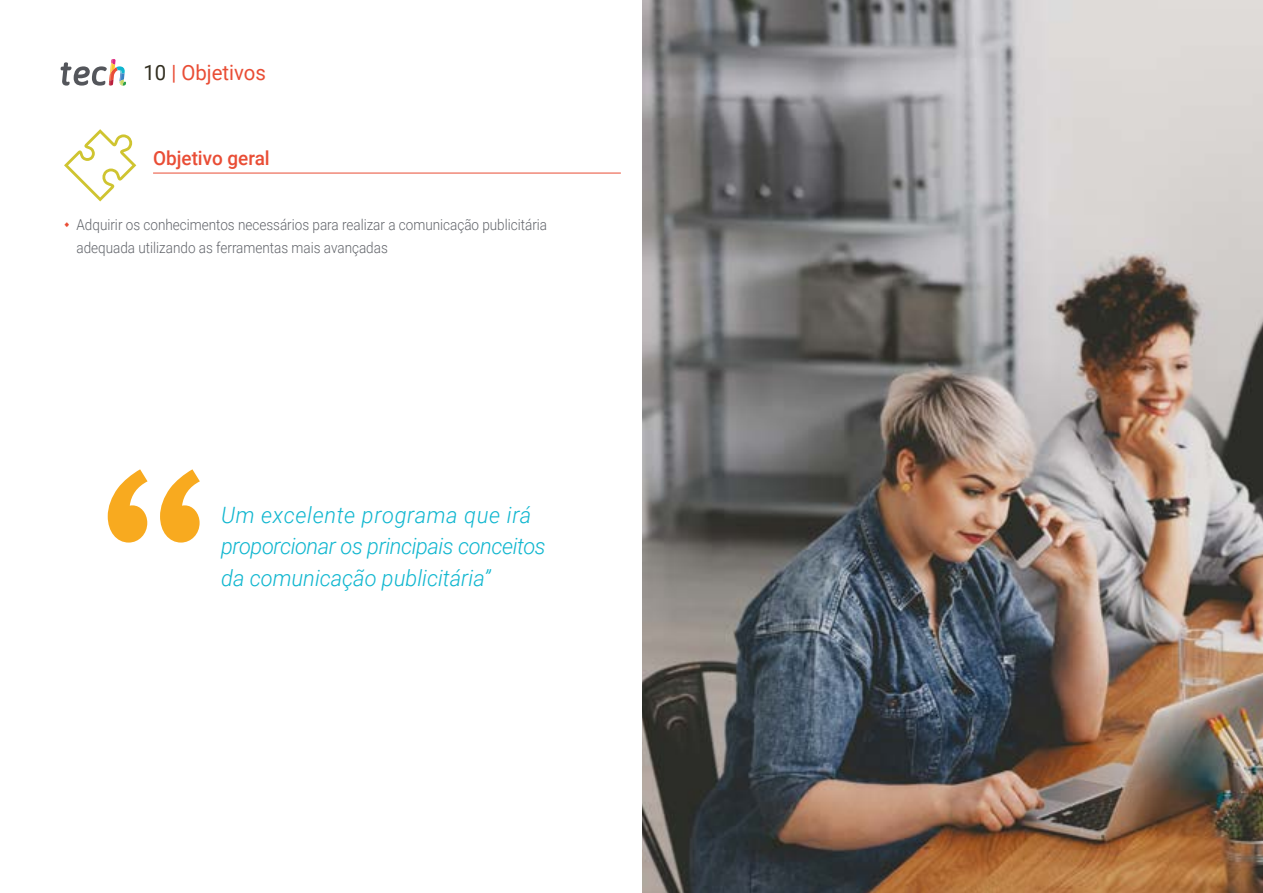
<style>
.page{position:relative;width:1263px;height:893px;background:#fff}
.page>*{position:absolute;margin:0;border:0;box-sizing:border-box;transform-origin:0 0}
.t1{font:italic 300 22.5px/31.5px "Roboto";color:#0fb6cf}
.t2{font:21px "Roboto";color:#e94d35}
.t3{font:500 19.5px "Roboto";color:#e94d35}
.t4{font:300 15px/22.5px "Roboto";color:#61646a;scale:.9 1}
.s1{color:#312e20}
.s2{color:#e94d36}
</style>
<div class="page">
<hr style="left:153px;top:173px;width:468px;height:1px;background:#e94d35">
<svg style="left:108px;top:469px;width:92px;height:74px"></svg>
<img style="left:642px;top:0;width:621px;height:893px">
<svg style="left:61px;top:59px;width:65px;height:27px"></svg>
<svg style="left:64px;top:129px;width:72px;height:72px"></svg>
<h2 class="t2" style="left:144px;top:57px;width:124px"><span class="s1">10</span> <span class="s2">|</span> Objetivos</h2>
<h3 class="t3" style="left:153px;top:144px;width:118px">Objetivo geral</h3>
<p class="t4" style="left:77px;top:213px;width:524px">Adquirir os conhecimentos necessários para realizar a comunicação publicitária adequada utilizando as ferramentas mais avançadas</p>
<h1 class="t1" style="left:221px;top:498px;width:326px">Um excelente programa que irá proporcionar os principais conceitos da comunicação publicitária”</h1>
</div>
